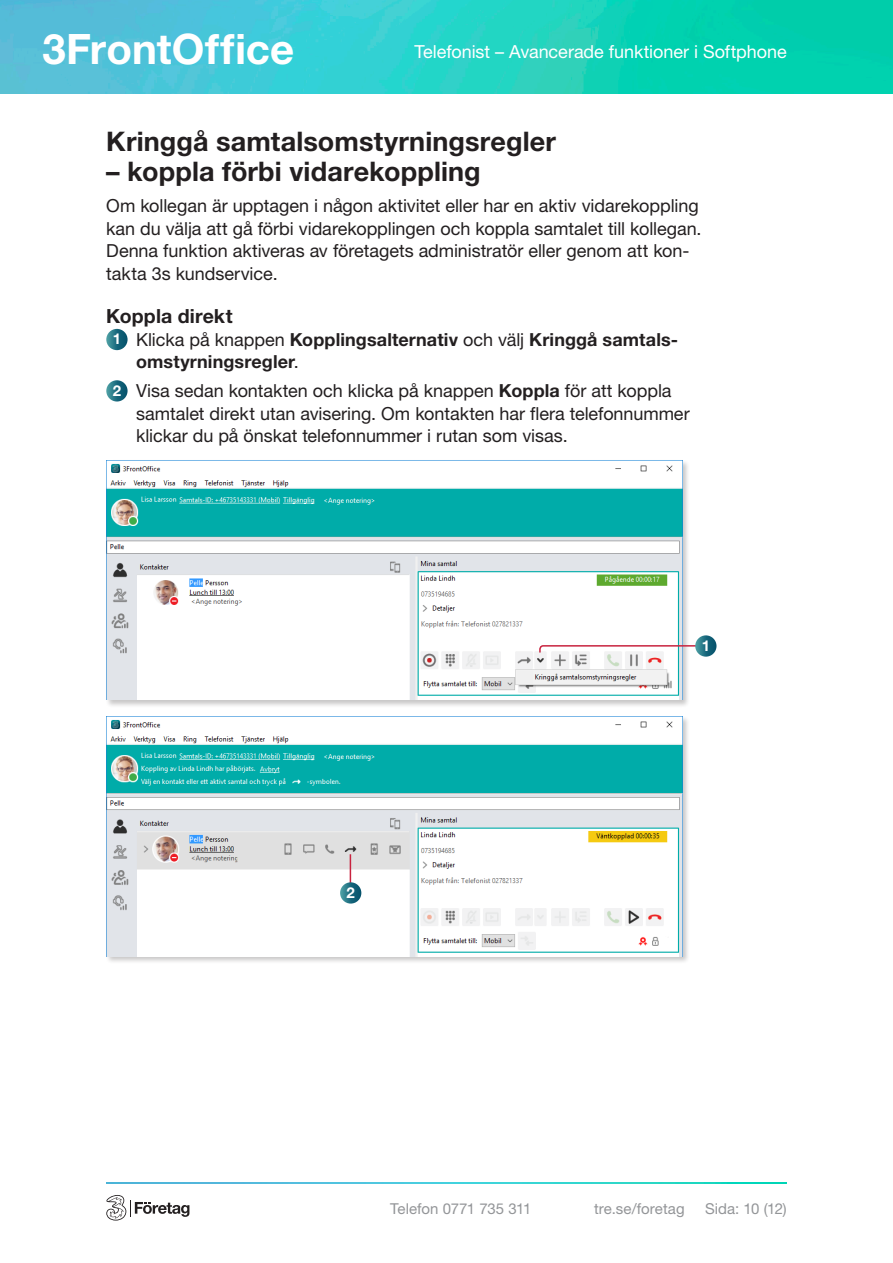
<style>
.page{position:relative;width:893px;height:1263px;background:#fff}
.page>*{position:absolute;margin:0;border:0;box-sizing:border-box;transform-origin:0 0}
.t1{font:700 42px "Helvetica Neue LT Std";letter-spacing:.005em;color:#fff}
.Rubrik_2{font:700 27px "Helvetica Neue LT Std";letter-spacing:.005em;color:#231f20}
.Rubrik_3{font:700 19.5px "Helvetica Neue LT Std";letter-spacing:.005em;color:#231f20}
.Brödtext{font:18px/22.5px "Helvetica Neue LT Std";letter-spacing:-.005em;color:#231f20}
.Steg_för_steg{font:18px/22.5px "Helvetica Neue LT Std";letter-spacing:-.005em;color:#231f20}
.Steg_för_steg-2{font:700 18px/22.5px "Helvetica Neue LT Std";letter-spacing:.005em;color:#231f20}
.t2{font:18px "Helvetica Neue LT Std";letter-spacing:-.005em;color:#fff}
.t3{font:15px "Helvetica Neue LT Std";color:#939598}
.Bildrubrik{font:700 15px "Helvetica Neue LT Std";color:#fff}
.s1{font-weight:400}
.s2{font-weight:700}
</style>
<div class="page">
<svg style="left:106px;top:1195px;width:83px;height:25px"></svg>
<img style="left:106px;top:1182px;width:681px;height:2px">
<img style="left:0;top:0;width:893px;height:94px">
<svg style="left:106px;top:329px;width:22px;height:21px"></svg>
<svg style="left:106px;top:380px;width:22px;height:21px"></svg>
<div style="left:105px;top:459px;width:585px;height:249px;background:#231f20;opacity:.25"></div>
<img style="left:106px;top:460px;width:576px;height:240px">
<svg style="left:538px;top:644px;width:157px;height:10px"></svg>
<svg style="left:695px;top:635px;width:21px;height:22px"></svg>
<div style="left:105px;top:716px;width:585px;height:248px;background:#231f20;opacity:.25"></div>
<img style="left:106px;top:717px;width:576px;height:239px">
<svg style="left:346px;top:853px;width:6px;height:30px"></svg>
<svg style="left:340px;top:882px;width:21px;height:21px"></svg>
<h1 class="t1" style="left:43px;top:23px;width:253px">3FrontOffice</h1>
<p class="t2" style="left:414px;top:40px;width:374px">Telefonist – Avancerade funktioner i Softphone</p>
<p class="Rubrik_2" style="left:106px;top:125px;width:451px">Kringgå samtalsomstyrningsregler</p>
<p class="Rubrik_2" style="left:106px;top:155px;width:376px">– koppla förbi vidarekoppling</p>
<p class="Brödtext" style="left:106px;top:194px;width:597px">Om kollegan är upptagen i någon aktivitet eller har en aktiv vidarekoppling kan du välja att gå förbi vidarekopplingen och koppla samtalet till kollegan.<br>Denna funktion aktiveras av företagets administratör eller genom att kon&shy;takta 3s kundservice.</p>
<p class="Rubrik_3" style="left:106px;top:304px;width:128px">Koppla direkt</p>
<p class="Bildrubrik" style="left:113px;top:330px;width:10px">1</p>
<p class="Steg_för_steg-2" style="left:136px;top:328px;width:542px"><span class="s1">Klicka på knappen</span> Kopplingsalternativ <span class="s1">och välj</span> Kringgå samtals&shy;omstyrningsregler<span class="s1">.</span></p>
<p class="Bildrubrik" style="left:113px;top:381px;width:10px">2</p>
<p class="Steg_för_steg" style="left:136px;top:379px;width:555px">Visa sedan kontakten och klicka på knappen <span class="s2">Koppla</span> för att koppla samtalet direkt utan avisering. Om kontakten har flera telefonnummer klickar du på önskat telefonnummer i rutan som visas.</p>
<p class="Bildrubrik" style="left:347px;top:883px;width:10px">2</p>
<p class="Bildrubrik" style="left:702px;top:636px;width:10px">1</p>
<p class="t3" style="left:390px;top:1200px;width:143px">Telefon 0771 735 311</p>
<p class="t3" style="left:594px;top:1200px;width:92px">tre.se/foretag</p>
<p class="t3" style="left:705px;top:1200px;width:83px">Sida: 10 (12)</p>
</div>
